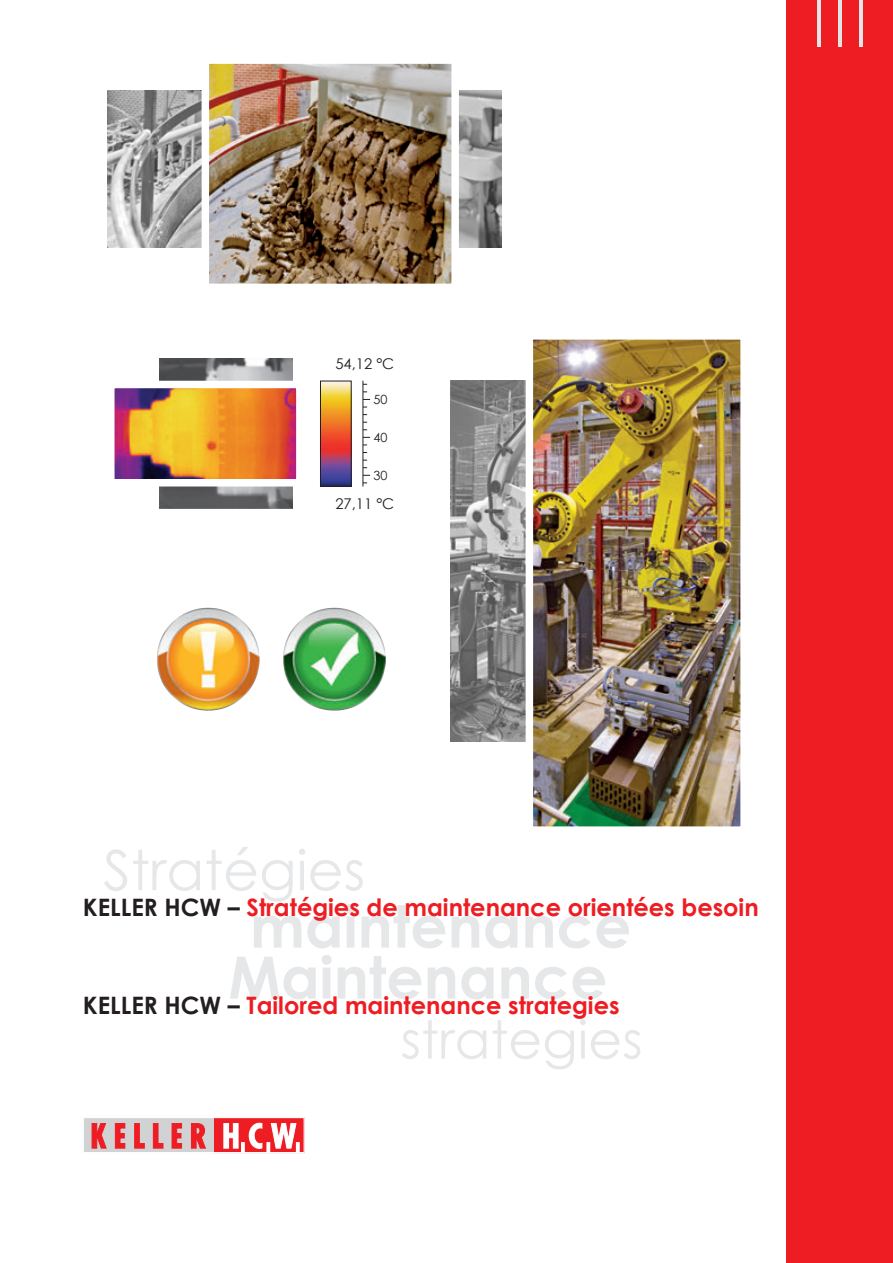
<style>
.page{position:relative;width:893px;height:1263px;background:#fff}
.page>*{position:absolute;margin:0;border:0;box-sizing:border-box;transform-origin:0 0}
.t1{font:700 24px "Century Gothic";color:#ee1d23}
.t2{font:14.85px "Century Gothic";color:#231f20}
.t3{font:12.6px "Century Gothic";color:#231f20}
.s1{color:#231f20}
</style>
<div class="page">
<svg style="left:230px;top:955px;width:375px;height:44px"></svg>
<svg style="left:104px;top:847px;width:487px;height:101px"></svg>
<svg style="left:402px;top:1019px;width:217px;height:50px"></svg>
<img style="left:160px;top:358px;width:133px;height:151px">
<div style="left:787px;top:0;width:106px;height:1263px;background:#ee1d23"></div>
<hr style="left:817px;top:0;width:4px;height:47px;background:#e4e5e7">
<hr style="left:838px;top:0;width:4px;height:47px;background:#e4e5e7">
<hr style="left:859px;top:0;width:4px;height:47px;background:#e4e5e7">
<div style="left:213px;top:1117px;width:91px;height:35px;background:#ee1d23"></div>
<div style="left:213px;top:1117px;width:91px;height:35px;border:1px solid #ee1d23"></div>
<div style="left:83px;top:1117px;width:130px;height:35px;background:#d1d2d4"></div>
<svg style="left:191px;top:1123px;width:14px;height:25px"></svg>
<svg style="left:115px;top:1123px;width:10px;height:25px"></svg>
<svg style="left:135px;top:1123px;width:9px;height:25px"></svg>
<svg style="left:153px;top:1123px;width:10px;height:25px"></svg>
<svg style="left:172px;top:1123px;width:10px;height:25px"></svg>
<svg style="left:92px;top:1123px;width:14px;height:25px"></svg>
<svg style="left:224px;top:1123px;width:75px;height:28px"></svg>
<div style="left:83px;top:1117px;width:222px;height:36px;border:1px solid #fff"></div>
<img style="left:205px;top:608px;width:55px;height:70px">
<img style="left:332px;top:608px;width:54px;height:70px">
<img style="left:116px;top:390px;width:179px;height:87px">
<div style="left:107px;top:381px;width:197px;height:105px;border:8px solid #fff"></div>
<img style="left:322px;top:383px;width:27px;height:101px">
<div style="left:320px;top:381px;width:31px;height:105px;border:1px solid #231f20"></div>
<hr style="left:362px;top:381px;width:1px;height:105px;background:#231f20">
<img style="left:107px;top:90px;width:394px;height:157px">
<img style="left:211px;top:65px;width:239px;height:217px">
<div style="left:202px;top:56px;width:257px;height:235px;border:8px solid #fff"></div>
<img style="left:451px;top:381px;width:75px;height:361px">
<img style="left:535px;top:341px;width:204px;height:484px">
<div style="left:526px;top:332px;width:222px;height:502px;border:8px solid #fff"></div>
<p class="t2" style="left:335px;top:354px;width:60px">54,12 °C</p>
<p class="t3" style="left:374px;top:391px;width:16px">50</p>
<p class="t3" style="left:374px;top:429px;width:16px">40</p>
<p class="t3" style="left:374px;top:467px;width:16px">30</p>
<p class="t2" style="left:335px;top:494px;width:60px">27,11 °C</p>
<p class="t1" style="left:83px;top:892px;width:677px"><span class="s1">KELLER HCW –</span> Stratégies de maintenance orientées besoin</p>
<p class="t1" style="left:83px;top:990px;width:538px"><span class="s1">KELLER HCW –</span> Tailored maintenance strategies</p>
</div>
